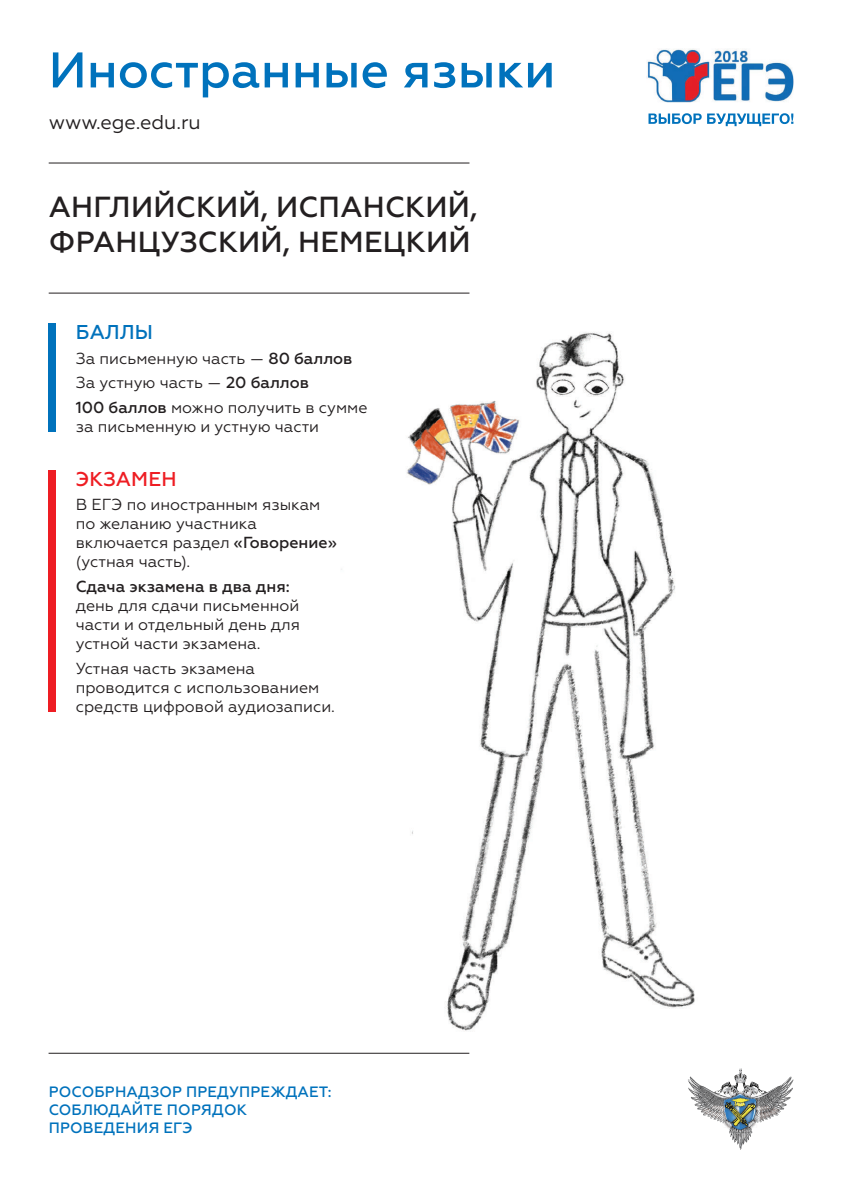
<style>
.page{position:relative;width:842px;height:1191px;background:#fff}
.page>*{position:absolute;margin:0;border:0;box-sizing:border-box;transform-origin:0 0}
.t1{font:500 50px "Geometria";color:#0072bc}
.t2{font:500 29px/34.8px "Geometria";letter-spacing:.01em;color:#231f20}
.t3{font:20px "Geometria";color:#231f20}
.t4{font:500 20px "Geometria";letter-spacing:.01em;color:#ee1d23}
.t5{font:500 20px "Geometria";letter-spacing:.01em;color:#0072bc}
.t6{font:16px/19px "Geometria";color:#231f20}
.t7{font:500 16px "Geometria";color:#231f20}
.t8{font:500 15px/18px "Geometria";letter-spacing:.01em;color:#0072bc}
.s1{font-weight:500}
</style>
<div class="page">
<img style="left:295px;top:332px;width:499px;height:749px">
<hr style="left:49px;top:162px;width:420px;height:1px;background:#231f20">
<hr style="left:49px;top:292px;width:420px;height:1px;background:#231f20">
<div style="left:49px;top:323px;width:7px;height:109px;background:#0072bc"></div>
<div style="left:49px;top:470px;width:7px;height:241px;background:#ee1d23"></div>
<img style="left:697px;top:1076px;width:87px;height:73px">
<img style="left:743px;top:1116px;width:15px;height:13px">
<img style="left:723px;top:1068px;width:17px;height:30px">
<img style="left:688px;top:1076px;width:34px;height:33px">
<img style="left:758px;top:1076px;width:35px;height:33px">
<hr style="left:49px;top:1052px;width:420px;height:1px;background:#231f20">
<img style="left:646px;top:49px;width:147px;height:54px">
<svg style="left:648px;top:113px;width:145px;height:13px"></svg>
<h1 class="t1" style="left:49px;top:41px;width:508px">Иностранные языки</h1>
<p class="t3" style="left:49px;top:110px;width:154px">www.ege.edu.ru</p>
<h2 class="t2" style="left:49px;top:190px;width:430px">АНГЛИЙСКИЙ, ИСПАНСКИЙ,<br>ФРАНЦУЗСКИЙ, НЕМЕЦКИЙ</h2>
<p class="t5" style="left:76px;top:320px;width:79px">БАЛЛЫ</p>
<p class="t6" style="left:76px;top:345px;width:293px;line-height:24.7px">За письменную часть — <span class="s1">80 баллов<br></span>За устную часть — <span class="s1">20 баллов<br>100 баллов</span> можно получить в сумме</p>
<p class="t6" style="left:76px;top:417px;width:245px">за письменную и устную части</p>
<p class="t4" style="left:76px;top:467px;width:102px">ЭКЗАМЕН</p>
<p class="t6" style="left:76px;top:495px;width:262px">В ЕГЭ по иностранным языкам по желанию участника включается раздел <span class="s1">«Говорение» </span>(устная часть).</p>
<p class="t7" style="left:76px;top:577px;width:215px">Сдача экзамена в два дня:</p>
<p class="t6" style="left:76px;top:596px;width:226px;text-align:justify">день для сдачи письменной части и отдельный день для устной части экзамена.</p>
<p class="t6" style="left:76px;top:658px;width:261px">Устная часть экзамена проводится с использованием средств цифровой аудиозаписи.</p>
<p class="t8" style="left:49px;top:1082px;width:284px">РОСОБРНАДЗОР ПРЕДУПРЕЖДАЕТ:<br>СОБЛЮДАЙТЕ ПОРЯДОК<br>ПРОВЕДЕНИЯ ЕГЭ</p>
</div>
